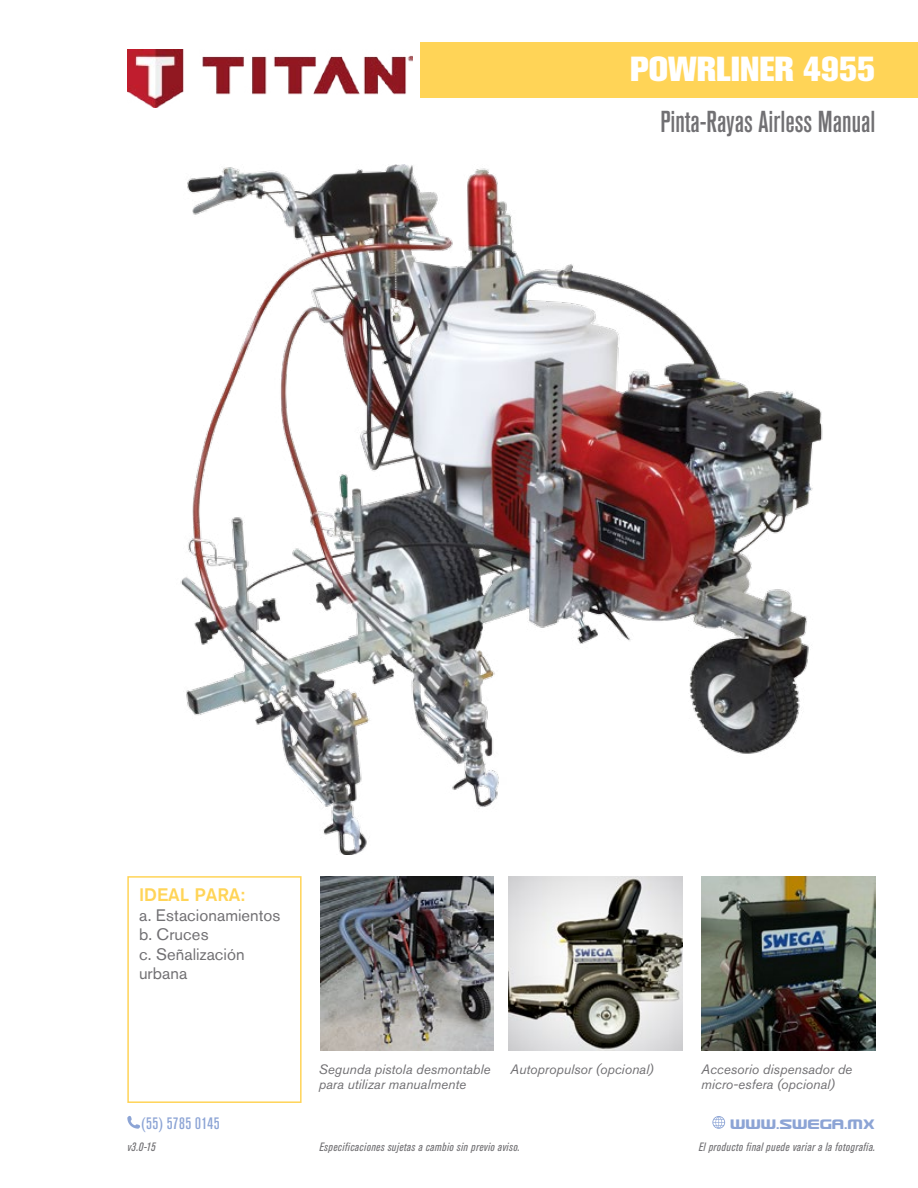
<style>
.page{position:relative;width:918px;height:1188px;background:#fff}
.page>*{position:absolute;margin:0;border:0;box-sizing:border-box;transform-origin:0 0}
.t1{font:34.5px "Akzidenz Grotesk BQ X Bold Alt";color:#fff}
.t2{font:500 condensed 30px "Akzidenz Grotesk BQ";color:#717073}
.t3{font:500 18px "Akzidenz Grotesk BQ";color:#ffd457}
.t4{font:16.5px/19.5px "Akzidenz Grotesk BQ";letter-spacing:.005em;color:#717073}
.t5{font:500 condensed 16.5px "Akzidenz Grotesk BQ";letter-spacing:.025em;color:#8ca4d5}
.t6{font:16.5px "Usuzi";color:#8ca4d5}
.t7{font:italic 13.5px/15px "Akzidenz Grotesk BQ";color:#717073}
.t8{font:italic condensed 12px "Akzidenz Grotesk BQ";letter-spacing:.04em;color:#717073}
</style>
<div class="page">
<svg style="left:127px;top:1116px;width:13px;height:13px"></svg>
<svg style="left:712px;top:1116px;width:13px;height:13px"></svg>
<div style="left:421px;top:42px;width:497px;height:56px;background:#ffd457"></div>
<img style="left:701px;top:876px;width:174px;height:174px">
<img style="left:509px;top:876px;width:174px;height:174px">
<img style="left:320px;top:876px;width:173px;height:174px">
<div style="left:127px;top:876px;width:175px;height:227px;border:2px solid #ffd457"></div>
<img style="left:180px;top:165px;width:643px;height:690px">
<img style="left:128px;top:50px;width:284px;height:57px">
<h1 class="t1" style="left:630px;top:49px;width:247px">POWRLINER 4955</h1>
<h2 class="t2" style="left:660px;top:104px;width:217px">Pinta-Rayas Airless Manual</h2>
<h3 class="t3" style="left:139px;top:884px;width:108px">IDEAL PARA:</h3>
<p class="t4" style="left:139px;top:905px;width:143px">a. Estacionamientos b. Cruces<br>c. Señalización urbana</p>
<p class="t7" style="left:319px;top:1062px;width:173px">Segunda pistola desmontable</p>
<p class="t7" style="left:510px;top:1062px;width:145px">Autopropulsor (opcional)</p>
<p class="t7" style="left:319px;top:1077px;width:149px">para utilizar manualmente</p>
<p class="t7" style="left:701px;top:1062px;width:153px">Accesorio dispensador de micro-esfera (opcional)</p>
<p class="t5" style="left:141px;top:1114px;width:80px">(55) 5785 0145</p>
<p class="t6" style="left:731px;top:1116px;width:146px">WWW.SWEGA.MX</p>
<p class="t8" style="left:127px;top:1140px;width:30px">v3.0-15</p>
<p class="t8" style="left:320px;top:1140px;width:202px">Especificaciones sujetas a cambio sin previo aviso.</p>
<p class="t8" style="left:699px;top:1140px;width:178px">El producto final puede variar a la fotografía.</p>
</div>
